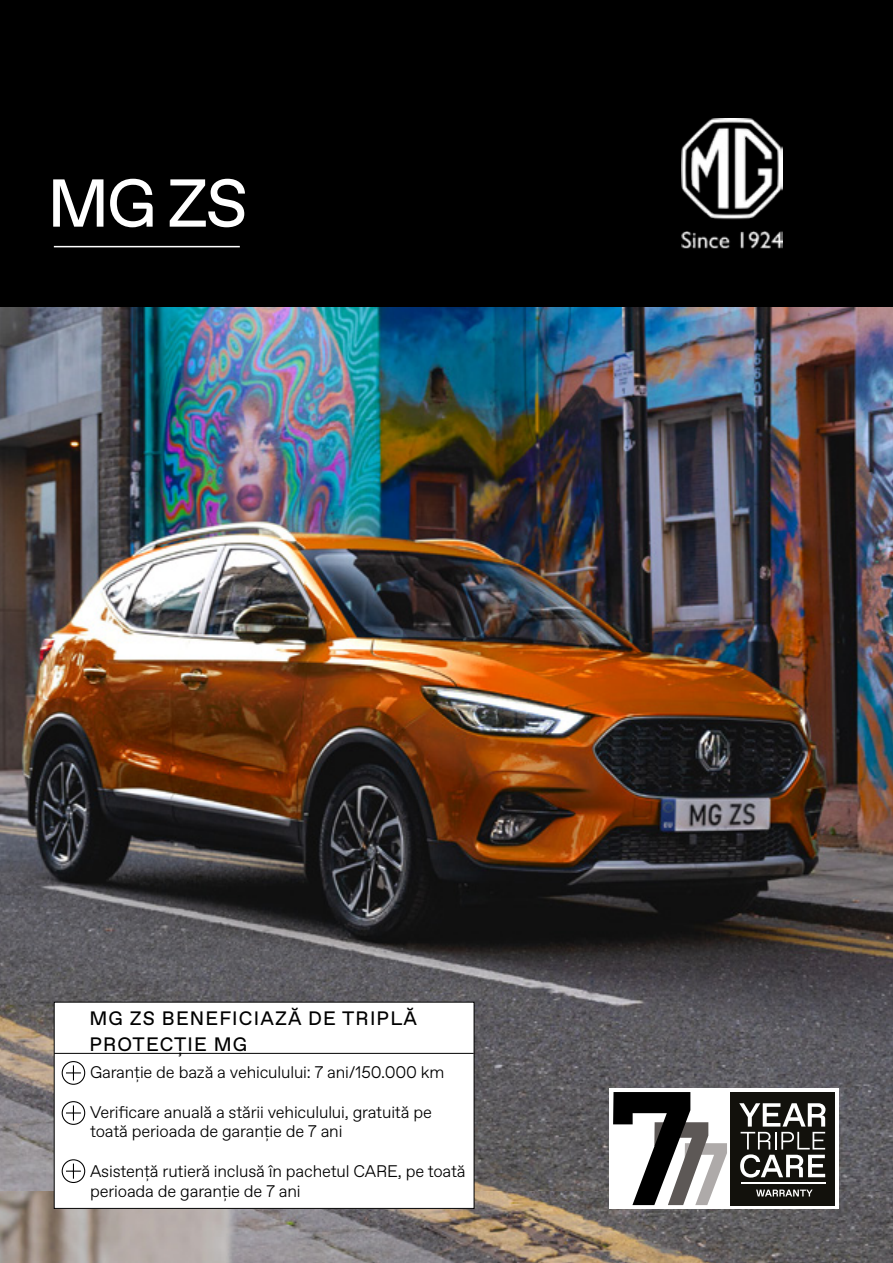
<style>
.page{position:relative;width:893px;height:1263px;background:#fff}
.page>*{position:absolute;margin:0;border:0;box-sizing:border-box;transform-origin:0 0}
.t1{font:67.5px "Favorit Std";color:#fff}
.t2{font:19.5px/25px "Favorit Std";letter-spacing:.06em;color:#000}
.t3{font:300 16.8px/19.8px "Favorit Std";letter-spacing:-.01em;color:#000}
</style>
<div class="page">
<img style="left:0;top:1191px;width:893px;height:72px">
<img style="left:0;top:306px;width:893px;height:885px">
<div style="left:0;top:0;width:893px;height:306px;background:#000"></div>
<hr style="left:54px;top:246px;width:186px;height:1px;background:#fff">
<img style="left:682px;top:119px;width:100px;height:130px">
<div style="left:610px;top:1088px;width:229px;height:121px;background:#fff"></div>
<div style="left:731px;top:1092px;width:104px;height:113px;background:#12110c"></div>
<svg style="left:613px;top:1092px;width:114px;height:113px"></svg>
<svg style="left:739px;top:1103px;width:86px;height:23px"></svg>
<svg style="left:740px;top:1132px;width:85px;height:45px"></svg>
<svg style="left:756px;top:1189px;width:57px;height:7px"></svg>
<hr style="left:741px;top:1182px;width:84px;height:2px;background:#fff">
<div style="left:54px;top:1002px;width:420px;height:206px;background:#fff"></div>
<div style="left:54px;top:1002px;width:420px;height:207px;border:1px solid #000"></div>
<hr style="left:54px;top:1053px;width:420px;height:1px;background:#000">
<svg style="left:61px;top:1061px;width:25px;height:24px"></svg>
<svg style="left:61px;top:1101px;width:25px;height:24px"></svg>
<svg style="left:61px;top:1159px;width:25px;height:24px"></svg>
<h1 class="t1" style="left:47px;top:158px;width:202px">MG ZS</h1>
<p class="t2" style="left:89px;top:1006px;width:329px">MG ZS BENEFICIAZĂ DE TRIPLĂ<br>PROTECȚIE MG</p>
<p class="t3" style="left:90px;top:1061px;width:356px">Garanție de bază a vehiculului: 7 ani/150.000 km</p>
<p class="t3" style="left:90px;top:1101px;width:343px">Verificare anuală a stării vehiculului, gratuită pe toată perioada de garanție de 7 ani</p>
<p class="t3" style="left:90px;top:1160px;width:377px">Asistență rutieră inclusă în pachetul CARE, pe toată perioada de garanție de 7 ani</p>
</div>
